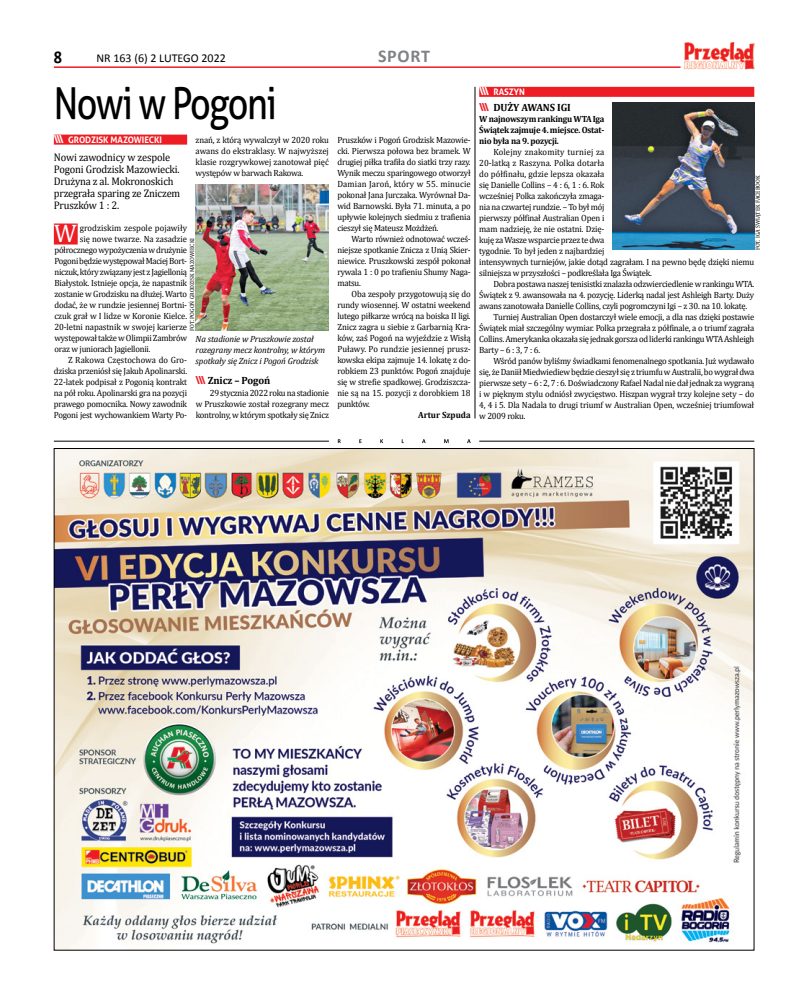
<style>
.page{position:relative;width:794px;height:993px;background:#fff}
.page>*{position:absolute;margin:0;border:0;box-sizing:border-box;transform-origin:0 0}
.t1{font:44px "Aller";letter-spacing:-.045em;color:#000;scale:.82 1}
.t2{font:25.5px "Cambria";color:#fff;scale:.96 1}
.t3{font:700 18px "Calibri";letter-spacing:.04em;color:#808285}
.t4{font:700 18px "Calibri";color:#000;scale:.9 1}
.t5{font:12px "Calibri";color:#000}
.t6{font:11px/12px "Cambria";letter-spacing:-.015em;color:#000;scale:.95 1}
.t7{font:700 10.5px "Cambria";letter-spacing:-.01em;color:#000}
.t8{font:9px/11px "Cambria";letter-spacing:-.025em;color:#000;text-align:justify;scale:.96 1}
.t9{font:italic 9px/11px "Cambria";letter-spacing:-.015em;color:#000}
.t10{font:700 9px/11px "Cambria";letter-spacing:-.025em;color:#000;text-align:justify;scale:.96 1}
.t11{font:9px "Cambria";letter-spacing:.005em;color:#000;scale:.96 1}
.t12{font:700 9px "Aller";color:#fff;scale:.96 1}
.t13{font:9px "Cambria";letter-spacing:-.005em;color:#000;scale:.96 1}
.t14{font:700 9px "Cambria";color:#000;scale:.96 1}
.t15{font:6px "Cambria";color:#000;scale:.96 1}
.s1{font-size:11px}
.s2{font-family:"Aller";font-size:11px;color:#ed1d24}
</style>
<div class="page">
<hr style="left:54px;top:66px;width:626px;height:2px;background:#ed1d24">
<img style="left:684px;top:43px;width:71px;height:27px">
<div style="left:479px;top:87px;width:275px;height:10px;background:#ed1d24"></div>
<img style="left:56px;top:450px;width:696px;height:498px">
<div style="left:54px;top:134px;width:133px;height:10px;background:#ed1d24"></div>
<div style="left:54px;top:223px;width:24px;height:21px;background:#ed1d24"></div>
<img style="left:196px;top:184px;width:133px;height:146px">
<img style="left:612px;top:102px;width:142px;height:147px">
<hr style="left:54px;top:441px;width:275px;height:1px;background:#000">
<hr style="left:479px;top:441px;width:275px;height:1px;background:#000">
<svg style="left:338px;top:439px;width:132px;height:4px"></svg>
<hr style="left:475px;top:87px;width:1px;height:331px;background:#000">
<h3 class="t4" style="left:54px;top:45px;width:11px">8</h3>
<h3 class="t5" style="left:96px;top:51px;width:131px">NR 163 (6) 2 LUTEGO 2022</h3>
<h3 class="t3" style="left:378px;top:45px;width:53px">SPORT</h3>
<h1 class="t1" style="left:54px;top:77px;width:273px">Nowi w Pogoni</h1>
<p class="t12" style="left:54px;top:134px;width:114px"><span class="s1">\\\</span> GRODZISK MAZOWIECKI</p>
<p class="t6" style="left:54px;top:151px;width:135px">Nowi zawodnicy w zespole<br>Pogoni Grodzisk Mazowiecki.<br>Drużyna z al. Mokronoskich przegrała sparing ze Zniczem<br>Pruszków 1 : 2.</p>
<h2 class="t2" style="left:54px;top:218px;width:25px">W</h2>
<p class="t11" style="left:80px;top:223px;width:113px">grodziskim zespole pojawiły</p>
<p class="t8" style="left:196px;top:134px;width:140px">znań, z którą wywalczył w 2020 roku awans do ekstraklasy. W najwyższej klasie rozgrywkowej zanotował pięć występów w barwach Rakowa.</p>
<p class="t13" style="left:80px;top:234px;width:113px">się nowe twarze. Na zasadzie</p>
<p class="t8" style="left:54px;top:244px;width:140px">półrocznego wypożyczenia w drużynie</p>
<p class="t8" style="left:54px;top:255px;width:140px">Pogoni będzie występował Maciej Bort-</p>
<p class="t8" style="left:54px;top:266px;width:140px">niczuk, który związany jest z Jagiellonią</p>
<p class="t8" style="left:54px;top:277px;width:140px">Białystok. Istnieje opcja, że napastnik</p>
<p class="t8" style="left:54px;top:288px;width:140px">zostanie w Grodzisku na dłużej. Warto</p>
<p class="t8" style="left:54px;top:299px;width:140px">dodać, że w rundzie jesiennej Bortni-</p>
<p class="t8" style="left:54px;top:310px;width:140px">czuk grał w I lidze w Koronie Kielce.</p>
<p class="t8" style="left:54px;top:321px;width:140px">20-letni napastnik w swojej karierze</p>
<p class="t8" style="left:54px;top:332px;width:140px">występował także w Olimpii Zambrów</p>
<p class="t8" style="left:54px;top:343px;width:102px">oraz w juniorach Jagiellonii.</p>
<p class="t11" style="left:68px;top:355px;width:126px">Z Rakowa Częstochowa do Gro-</p>
<p class="t8" style="left:54px;top:365px;width:140px">dziska przeniósł się Jakub Apolinarski.</p>
<p class="t8" style="left:54px;top:376px;width:140px">22-latek podpisał z Pogonią kontrakt</p>
<p class="t8" style="left:54px;top:387px;width:140px">na pół roku. Apolinarski gra na pozycji</p>
<p class="t8" style="left:54px;top:398px;width:140px">prawego pomocnika. Nowy zawodnik</p>
<p class="t8" style="left:54px;top:409px;width:140px">Pogoni jest wychowankiem Warty Po-</p>
<p class="t15" style="left:189px;top:331px;width:98px;rotate:-90deg">FOT. POGOŃ GRODZISK MAZOWIECKI</p>
<p class="t9" style="left:196px;top:332px;width:131px">Na stadionie w Pruszkowie został rozegrany mecz kontrolny, w którym spotkały się Znicz i Pogoń Grodzisk</p>
<p class="t7" style="left:196px;top:373px;width:76px"><span class="s2">\\\</span> Znicz – Pogoń</p>
<p class="t8" style="left:196px;top:387px;width:140px;text-indent:14px">29 stycznia 2022 roku na stadionie w Pruszkowie został rozegrany mecz kontrolny, w którym spotkały się Znicz</p>
<p class="t8" style="left:337px;top:134px;width:140px">Pruszków i Pogoń Grodzisk Mazowie&shy;cki. Pierwsza połowa bez bramek. W drugiej piłka trafiła do siatki trzy razy.<br>Wynik meczu sparingowego otworzył Damian Jaroń, który w 55. minucie pokonał Jana Jurczaka. Wyrównał Da&shy;wid Barnowski. Była 71. minuta, a po upływie kolejnych siedmiu z trafienia cieszył się Mateusz Możdżeń.</p>
<p class="t8" style="left:337px;top:233px;width:140px;text-indent:14px">Warto również odnotować wcześ&shy;niejsze spotkanie Znicza z Unią Skier&shy;niewice. Pruszkowski zespół pokonał rywala 1 : 0 po trafieniu Shumy Naga&shy;matsu.</p>
<p class="t8" style="left:337px;top:288px;width:140px;text-indent:14px">Oba zespoły przygotowują się do rundy wiosennej. W ostatni weekend lutego piłkarze wrócą na boiska II ligi.<br>Znicz zagra u siebie z Garbarnią Kra&shy;ków, zaś Pogoń na wyjeździe z Wisłą Puławy. Po rundzie jesiennej prusz&shy;kowska ekipa zajmuje 14. lokatę z do&shy;robkiem 23 punktów. Pogoń znajduje się w strefie spadkowej. Grodziszcza&shy;nie są na 15. pozycji z dorobkiem 18 punktów.</p>
<p class="t14" style="left:418px;top:409px;width:56px">Artur Szpuda</p>
<p class="t12" style="left:479px;top:87px;width:49px"><span class="s1">\\\</span> RASZYN</p>
<p class="t7" style="left:479px;top:100px;width:93px"><span class="s2">\\\</span> DUŻY AWANS IGI</p>
<p class="t10" style="left:479px;top:113px;width:132px">W najnowszym rankingu WTA Iga Świątek zajmuje 4. miejsce. Ostat&shy;nio była na 9. pozycji.</p>
<p class="t8" style="left:479px;top:146px;width:288px;text-align:left;text-indent:14px">Kolejny znakomity turniej za<br>20-latką z Raszyna. Polka dotarła<br>do półfinału, gdzie lepsza okazała<br>się Danielle Collins – 4 : 6, 1 : 6. Rok<br>wcześniej Polka zakończyła zmaga-<br>nia na czwartej rundzie. – To był mój<br>pierwszy półfinał Australian Open i<br>mam nadzieję, że nie ostatni. Dzię-<br>kuję za Wasze wsparcie przez te dwa<br>tygodnie. To był jeden z najbardziej<br>intensywnych turniejów, jakie dotąd zagrałam. I na pewno będę dzięki niemu silniejsza w przyszłości – podkreślała Iga Świątek.</p>
<p class="t8" style="left:493px;top:278px;width:273px">Dobra postawa naszej tenisistki znalazła odzwierciedlenie w rankingu WTA.</p>
<p class="t8" style="left:479px;top:289px;width:288px">Świątek z 9. awansowała na 4. pozycję. Liderką nadal jest Ashleigh Barty. Duży</p>
<p class="t8" style="left:479px;top:300px;width:281px">awans zanotowała Danielle Collins, czyli pogromczyni Igi – z 30. na 10. lokatę.</p>
<p class="t8" style="left:493px;top:311px;width:273px">Turniej Australian Open dostarczył wiele emocji, a dla nas dzięki postawie</p>
<p class="t8" style="left:479px;top:322px;width:288px">Świątek miał szczególny wymiar. Polka przegrała z półfinale, a o triumf zagrała</p>
<p class="t8" style="left:479px;top:333px;width:288px">Collins. Amerykanka okazała się jednak gorsza od liderki rankingu WTA Ashleigh</p>
<p class="t8" style="left:479px;top:344px;width:65px">Barty – 6 : 3, 7 : 6.</p>
<p class="t8" style="left:493px;top:355px;width:273px">Wśród panów byliśmy świadkami fenomenalnego spotkania. Już wydawało</p>
<p class="t8" style="left:479px;top:366px;width:288px">się, że Daniił Miedwiediew będzie cieszył się z triumfu w Australii, bo wygrał dwa</p>
<p class="t8" style="left:479px;top:377px;width:288px">pierwsze sety – 6 : 2, 7 : 6. Doświadczony Rafael Nadal nie dał jednak za wygraną</p>
<p class="t8" style="left:479px;top:388px;width:288px">i w pięknym stylu odniósł zwycięstwo. Hiszpan wygrał trzy kolejne sety – do</p>
<p class="t8" style="left:479px;top:399px;width:288px">4, 4 i 5. Dla Nadala to drugi triumf w Australian Open, wcześniej triumfował</p>
<p class="t8" style="left:479px;top:410px;width:50px">w 2009 roku.</p>
<p class="t15" style="left:754px;top:250px;width:79px;rotate:-90deg">FOT. IGA ŚWIĄTEK FACEBOOK</p>
</div>
